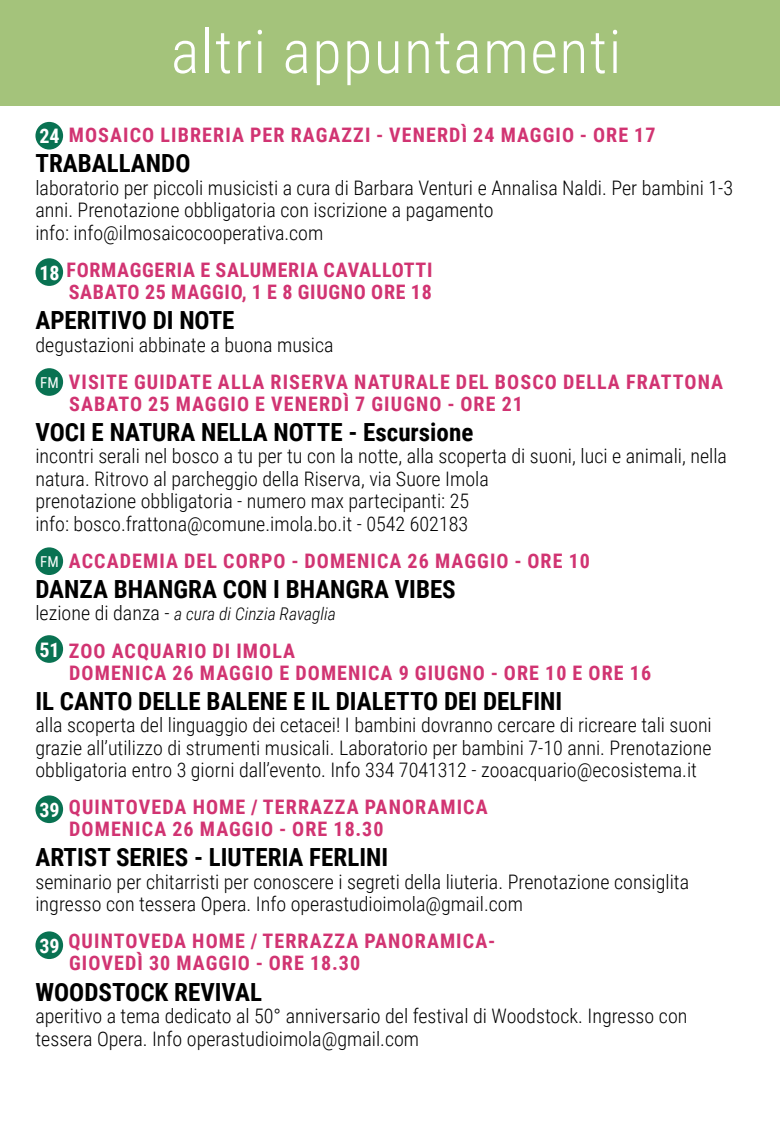
<style>
.page{position:relative;width:780px;height:1134px;background:#fff}
.page>*{position:absolute;margin:0;border:0;box-sizing:border-box;transform-origin:0 0}
.t1{font:300 60px "Roboto Condensed";letter-spacing:.025em;color:#fff}
.t2{font:700 25px "Roboto Condensed";color:#000}
.t3{font:300 20px/22.5px "Roboto Condensed";color:#000}
.t4{font:700 20px/22px "Roboto Condensed";letter-spacing:.055em;color:#d13472}
.t5{font:700 20px/22px "Roboto Condensed";letter-spacing:.035em;color:#d13472;text-align:right}
.t6{font:italic 300 17.5px "Roboto Condensed";color:#000}
.s1{color:#fff}
.s2{font-weight:300;color:#000}
.s3{font-weight:400;font-size:15px;color:#fff}
.s4{font-style:normal;font-size:20px}
</style>
<div class="page">
<div style="left:0;top:0;width:780px;height:106px;background:#a4c37b"></div>
<div style="left:35px;top:122px;width:28px;height:28px;background:#097252;border-radius:50%"></div>
<div style="left:35px;top:258px;width:28px;height:28px;background:#097252;border-radius:50%"></div>
<div style="left:35px;top:368px;width:28px;height:28px;background:#097252;border-radius:50%"></div>
<div style="left:35px;top:547px;width:28px;height:28px;background:#097252;border-radius:50%"></div>
<div style="left:35px;top:635px;width:28px;height:28px;background:#097252;border-radius:50%"></div>
<div style="left:35px;top:795px;width:28px;height:28px;background:#097252;border-radius:50%"></div>
<div style="left:35px;top:931px;width:28px;height:28px;background:#097252;border-radius:50%"></div>
<h1 class="t1" style="left:171px;top:10px;width:451px">altri appuntamenti</h1>
<p class="t4" style="left:39px;top:124px;width:617px"><span class="s1">24</span> MOSAICO LIBRERIA PER RAGAZZI - VENERDÌ 24 MAGGIO - ORE 17</p>
<p class="t2" style="left:35px;top:146px;width:156px">TRABALLANDO</p>
<p class="t3" style="left:35px;top:176px;width:699px">laboratorio per piccoli musicisti a cura di Barbara Venturi e Annalisa Naldi. Per bambini 1-3 anni. Prenotazione obbligatoria con iscrizione a pagamento<br>info: info@ilmosaicocooperativa.com</p>
<p class="t5" style="left:39px;top:258px;width:394px"><span class="s1">18</span> FORMAGGERIA E SALUMERIA CAVALLOTTI<br>SABATO 25 MAGGIO, 1 E 8 GIUGNO ORE 18</p>
<p class="t2" style="left:35px;top:303px;width:201px">APERITIVO DI NOTE</p>
<p class="t4" style="left:35px;top:325px;width:689px;line-height:37px"><span class="s2">degustazioni abbinate a buona musica<br></span><span class="s3">FM</span> VISITE GUIDATE ALLA RISERVA NATURALE DEL BOSCO DELLA FRATTONA</p>
<p class="t4" style="left:69px;top:392px;width:455px">SABATO 25 MAGGIO E VENERDÌ 7 GIUGNO - ORE 21</p>
<p class="t2" style="left:35px;top:414px;width:439px">VOCI E NATURA NELLA NOTTE - Escursione</p>
<p class="t3" style="left:35px;top:444px;width:693px">incontri serali nel bosco a tu per tu con la notte, alla scoperta di suoni, luci e animali, nella natura. Ritrovo al parcheggio della Riserva, via Suore Imola<br>prenotazione obbligatoria - numero max partecipanti: 25<br>info: bosco.frattona@comune.imola.bo.it - 0542 602183</p>
<p class="t4" style="left:40px;top:549px;width:551px"><span class="s3">FM</span> ACCADEMIA DEL CORPO - DOMENICA 26 MAGGIO - ORE 10</p>
<p class="t2" style="left:35px;top:571px;width:422px">DANZA BHANGRA CON I BHANGRA VIBES</p>
<p class="t6" style="left:35px;top:602px;width:302px"><span class="s4">lezione di danza -</span> a cura di Cinzia Ravaglia</p>
<p class="t4" style="left:69px;top:639px;width:583px;text-indent:-30px"><span class="s1">51</span> ZOO ACQUARIO DI IMOLA<br>DOMENICA 26 MAGGIO E DOMENICA 9 GIUGNO - ORE 10 E ORE 16</p>
<p class="t2" style="left:35px;top:683px;width:528px">IL CANTO DELLE BALENE E IL DIALETTO DEI DELFINI</p>
<p class="t3" style="left:35px;top:713px;width:677px;text-align:justify">alla scoperta del linguaggio dei cetacei! I bambini dovranno cercare di ricreare tali suoni grazie all’utilizzo di strumenti musicali. Laboratorio per bambini 7-10 anni. Prenotazione obbligatoria entro 3 giorni dall’evento. Info 334 7041312 - zooacquario@ecosistema.it</p>
<p class="t4" style="left:69px;top:795px;width:420px;text-indent:-30px"><span class="s1">39</span> QUINTOVEDA HOME / TERRAZZA PANORAMICA<br>DOMENICA 26 MAGGIO - ORE 18.30</p>
<p class="t2" style="left:35px;top:840px;width:354px">ARTIST SERIES - LIUTERIA FERLINI</p>
<p class="t3" style="left:35px;top:870px;width:655px">seminario per chitarristi per conoscere i segreti della liuteria. Prenotazione consiglita ingresso con tessera Opera. Info operastudioimola@gmail.com</p>
<p class="t4" style="left:69px;top:929px;width:427px;text-indent:-30px"><span class="s1">39</span> QUINTOVEDA HOME / TERRAZZA PANORAMICA-<br>GIOVEDÌ 30 MAGGIO - ORE 18.30</p>
<p class="t2" style="left:35px;top:974px;width:228px">WOODSTOCK REVIVAL</p>
<p class="t3" style="left:35px;top:1004px;width:653px">aperitivo a tema dedicato al 50° anniversario del festival di Woodstock. Ingresso con tessera Opera. Info operastudioimola@gmail.com</p>
</div>
